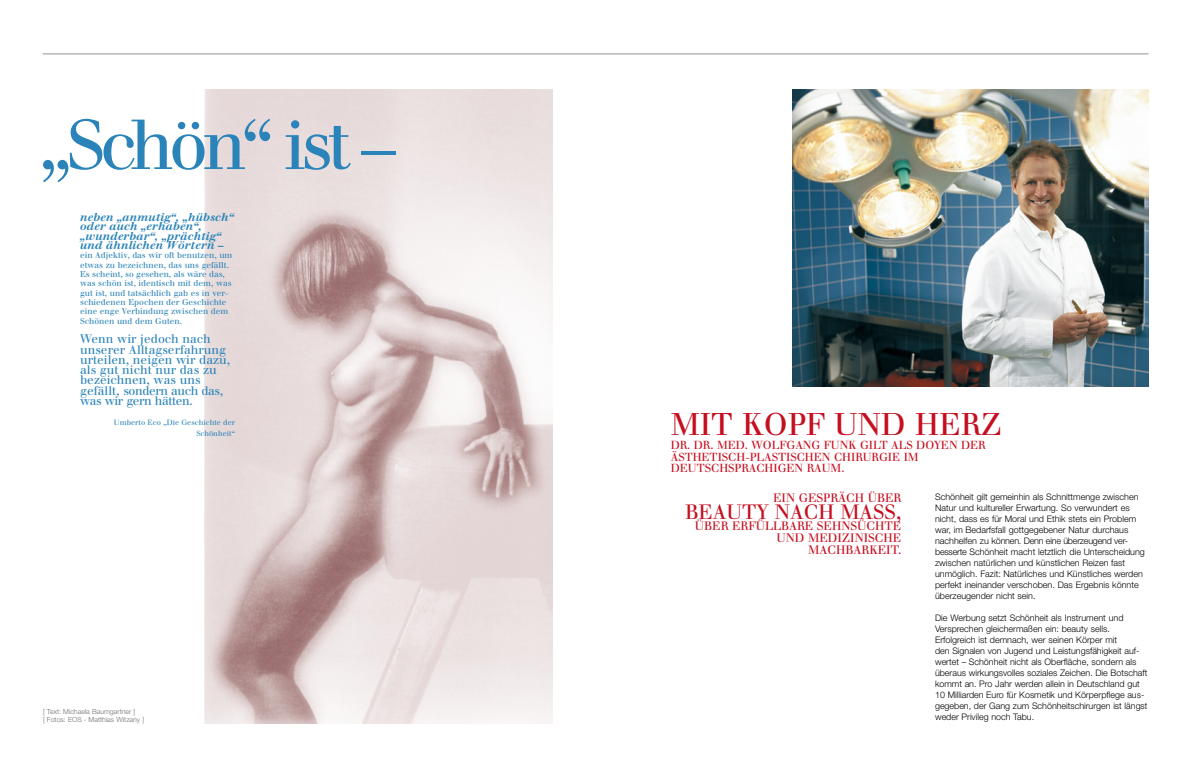
<style>
.page{position:relative;width:1191px;height:766px;background:#fff}
.page>*{position:absolute;margin:0;border:0;box-sizing:border-box;transform-origin:0 0}
.t1{font:69px "Walbaum";color:#2a83b9}
.t2{font:30.7px "Walbaum";color:#c50e1f}
.t3{font:20.3px "Walbaum";color:#c50e1f}
.t4{font:12.1px/10.2px "Walbaum";color:#2a83b9}
.t5{font:12px/11.9px "Walbaum";color:#c50e1f;text-align:right}
.t6{font:11.4px/11.3px "Walbaum";color:#c50e1f}
.t7{font:italic 700 11.2px/9.3px "Walbaum";color:#2a83b9}
.t8{font:300 9px/11px "Helvetica Neue";color:#000}
.t9{font:8.4px/9.3px "Walbaum";color:#2a83b9}
.t10{font:7.5px/10.2px "Walbaum";color:#2a83b9;text-align:right}
.t11{font:300 7px/8px "Helvetica Neue";color:#707172}
</style>
<div class="page">
<img style="left:205px;top:90px;width:348px;height:632px">
<hr style="left:43px;top:54px;width:1105px;height:1px;background:#929395">
<img style="left:792px;top:90px;width:356px;height:296px">
<h1 class="t1" style="left:40px;top:103px;width:358px">„Schön“ ist –</h1>
<p class="t7" style="left:80px;top:212px;width:156px">neben „anmutig“, „hübsch“ oder auch „erhaben“, „wunderbar“, „prächtig“ und ähnlichen Wörtern –</p>
<p class="t9" style="left:80px;top:251px;width:154px">ein Adjektiv, das wir oft benutzen, um etwas zu bezeichnen, das uns gefällt.<br>Es scheint, so gesehen, als wäre das, was schön ist, identisch mit dem, was gut ist, und tatsächlich gab es in ver&shy;schiedenen Epochen der Geschichte eine enge Verbindung zwischen dem Schönen und dem Guten.</p>
<h3 class="t4" style="left:80px;top:334px;width:152px">Wenn wir jedoch nach unserer Alltagserfahrung urteilen, neigen wir dazu, als gut nicht nur das zu bezeichnen, was uns gefällt, sondern auch das, was wir gern hätten.</h3>
<p class="t10" style="left:114px;top:417px;width:123px">Umberto Eco „Die Geschichte der<br>Schönheit“</p>
<p class="t11" style="left:43px;top:707px;width:102px">[ Text: Michaela Baumgartner ]<br>[ Fotos: EOS - Matthias Witzany ]</p>
<h2 class="t2" style="left:670px;top:406px;width:333px">Mit Kopf und herz</h2>
<p class="t6" style="left:670px;top:439px;width:316px">dr. Dr. med. wolfgang funk gilt als doyen der ästhetisch-plastischen Chirurgie im deutschsprachigen raum.</p>
<p class="t8" style="left:935px;top:491px;width:211px">Schönheit gilt gemeinhin als Schnittmenge zwischen Natur und kultureller Erwartung. So verwundert es nicht, dass es für Moral und Ethik stets ein Problem war, im Bedarfsfall gottgegebener Natur durchaus nachhelfen zu können. Denn eine überzeugend ver&shy;besserte Schönheit macht letztlich die Unterscheidung zwischen natürlichen und künstlichen Reizen fast unmöglich. Fazit: Natürliches und Künstliches werden perfekt ineinander verschoben. Das Ergebnis könnte überzeugender nicht sein.</p>
<p class="t8" style="left:935px;top:612px;width:214px">Die Werbung setzt Schönheit als Instrument und Versprechen gleichermaßen ein: beauty sells.<br>Erfolgreich ist demnach, wer seinen Körper mit<br>den Signalen von Jugend und Leistungsfähigkeit auf&shy;wertet – Schönheit nicht als Oberfläche, sondern als überaus wirkungsvolles soziales Zeichen. Die Botschaft kommt an. Pro Jahr werden allein in Deutschland gut 10 Milliarden Euro für Kosmetik und Körperpflege aus&shy;gegeben, der Gang zum Schönheitschirurgen ist längst weder Privileg noch Tabu.</p>
<h3 class="t5" style="left:773px;top:492px;width:130px">Ein Gespräch über</h3>
<h3 class="t3" style="left:685px;top:499px;width:218px">beauty nach mass ,</h3>
<h3 class="t5" style="left:695px;top:520px;width:208px">über erfüllbare sehnsüchte und medizinische machbarkeit.</h3>
</div>
